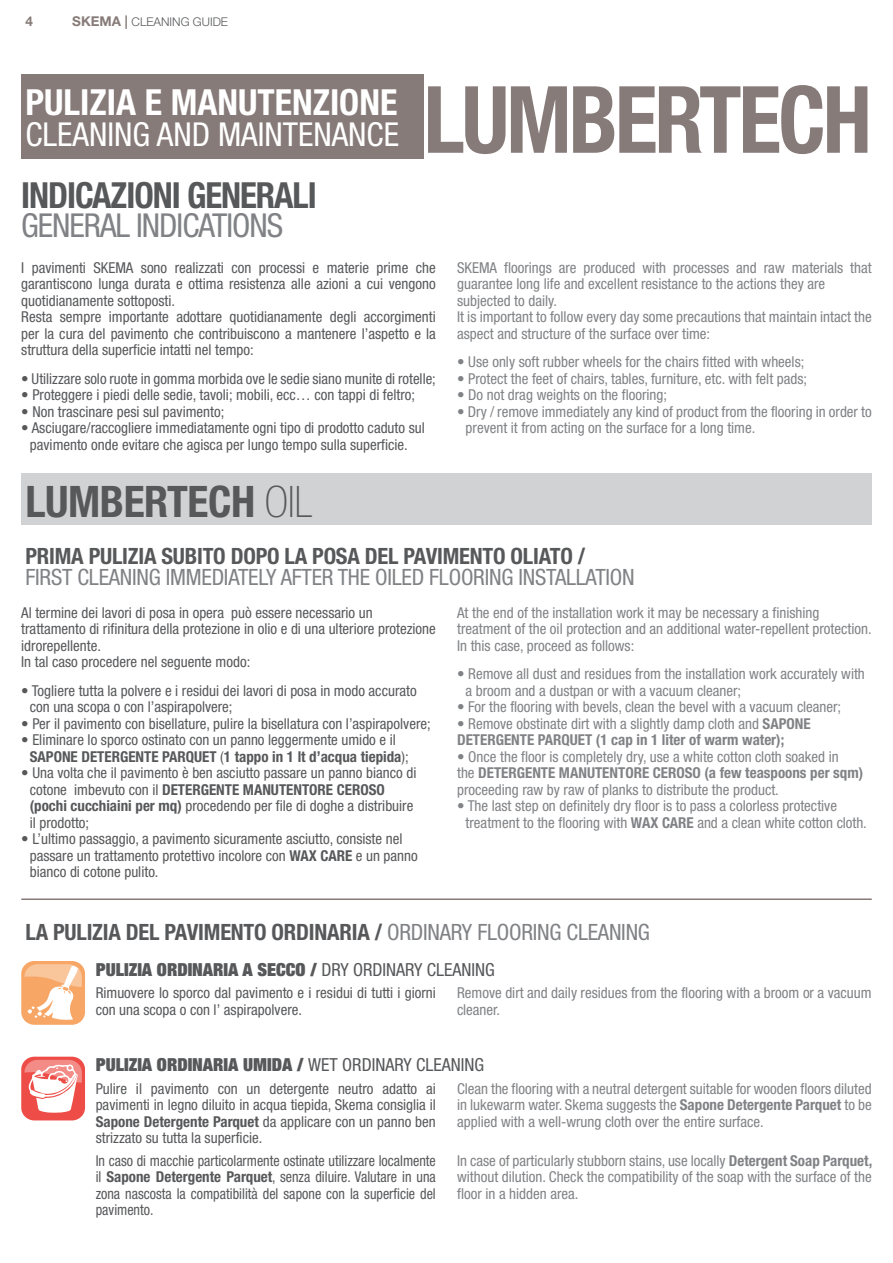
<style>
.page{position:relative;width:893px;height:1263px;background:#fff}
.page>*{position:absolute;margin:0;border:0;box-sizing:border-box;transform-origin:0 0}
.t1{font:700 condensed 93px "Helvetica Neue";letter-spacing:-.035em;color:#867b78;scale:.95 1}
.t2{font:700 condensed 43.5px "Helvetica Neue";letter-spacing:-.01em;color:#57585a}
.t3{font:700 condensed 36px "Helvetica Neue";color:#fff}
.t4{font:700 condensed 36px "Helvetica Neue";letter-spacing:-.03em;color:#57585a}
.t5{font:condensed 33px "Helvetica Neue";color:#fff}
.t6{font:condensed 33px "Helvetica Neue";letter-spacing:-.03em;color:#808285}
.t7{font:700 condensed 22.5px "Helvetica Neue";letter-spacing:-.01em;color:#57585a}
.t8{font:condensed 22.5px "Helvetica Neue";letter-spacing:-.01em;color:#808285}
.t9{font:900 expanded 18px "Helvetica Neue";color:#57585a}
.t10{font:condensed 15px/16.5px "Helvetica Neue";color:#57585a;text-align:justify}
.t11{font:condensed 15px/16.5px "Helvetica Neue";color:#808285}
.t12{font:condensed 15px/16.5px "Helvetica Neue";color:#57585a;text-align:justify;scale:.94 1}
.t13{font:700 condensed 15px "Helvetica Neue";color:#57585a}
.t14{font:700 condensed 15px/16.5px "Helvetica Neue";color:#808285}
.t15{font:700 13.5px "Helvetica Neue LT Std";color:#867b78}
.t16{font:300 12px "Helvetica Neue LT Std";color:#57585a}
.s1{font-weight:700;font-size:13.5px;color:#867b78}
.s2{font-weight:100}
.s3{font-weight:400}
.s4{font-weight:700}
.s5{font-weight:400;color:#808285}
.s6{font-weight:400;font-stretch:condensed}
</style>
<div class="page">
<div style="left:21px;top:74px;width:403px;height:85px;background:#867b78"></div>
<div style="left:21px;top:474px;width:851px;height:51px;background:#d1d2d4"></div>
<div style="left:21px;top:961px;width:64px;height:64px;background:#f7a666;border-radius:13px"></div>
<svg style="left:24px;top:964px;width:58px;height:56px"></svg>
<div style="left:21px;top:1057px;width:64px;height:63px;background:#ed4d46;border-radius:13px"></div>
<svg style="left:24px;top:1060px;width:58px;height:53px"></svg>
<hr style="left:21px;top:898px;width:851px;height:2px;background:#867b78">
<p class="t15" style="left:26px;top:12px;width:9px">4</p>
<p class="t16" style="left:72px;top:14px;width:157px"><span class="s1">SKEMA |</span> CLEANING GUIDE</p>
<p class="t3" style="left:26px;top:80px;width:373px">PULIZIA E MANUTENZIONE</p>
<p class="t5" style="left:26px;top:116px;width:375px">CLEANING AND MAINTENANCE</p>
<p class="t1" style="left:424px;top:63px;width:473px">LUMBERTECH</p>
<p class="t4" style="left:21px;top:173px;width:297px">INDICAZIONI GENERALI</p>
<p class="t6" style="left:21px;top:206px;width:264px">GENERAL INDICATIONS</p>
<p class="t10" style="left:21px;top:259px;width:416px">I pavimenti SKEMA sono realizzati con processi e materie prime che garantiscono lunga durata e ottima resistenza alle azioni a cui vengono quotidianamente sottoposti.</p>
<p class="t10" style="left:21px;top:308px;width:416px">Resta sempre importante adottare quotidianamente degli accorgimenti per la cura del pavimento che contribuiscono a mantenere l’aspetto e la struttura della superficie intatti nel tempo:</p>
<p class="t10" style="left:21px;top:370px;width:416px">• Utilizzare solo ruote in gomma morbida ove le sedie siano munite di rotelle;</p>
<p class="t10" style="left:21px;top:386px;width:395px">• Proteggere i piedi delle sedie, tavoli; mobili, ecc… con tappi di feltro;</p>
<p class="t10" style="left:21px;top:403px;width:205px">• Non trascinare pesi sul pavimento;</p>
<p class="t10" style="left:21px;top:419px;width:405px">• Asciugare/raccogliere immediatamente ogni tipo di prodotto caduto sul</p>
<p class="t10" style="left:30px;top:436px;width:380px">pavimento onde evitare che agisca per lungo tempo sulla superficie.</p>
<p class="t2" style="left:26px;top:475px;width:289px">LUMBERTECH <span class="s2">OIL</span></p>
<p class="t11" style="left:457px;top:259px;width:416px">SKEMA floorings are produced with processes and raw materials that guarantee long life and excellent resistance to the actions they are</p>
<p class="t11" style="left:457px;top:292px;width:101px">subjected to daily.</p>
<p class="t11" style="left:457px;top:308px;width:416px">It is important to follow every day some precautions that maintain intact the aspect and structure of the surface over time:</p>
<p class="t11" style="left:457px;top:353px;width:349px">• Use only soft rubber wheels for the chairs fitted with wheels;</p>
<p class="t11" style="left:457px;top:370px;width:351px">• Protect the feet of chairs, tables, furniture, etc. with felt pads;</p>
<p class="t11" style="left:457px;top:386px;width:211px">• Do not drag weights on the flooring;</p>
<p class="t11" style="left:457px;top:403px;width:416px">• Dry / remove immediately any kind of product from the flooring in order to</p>
<p class="t11" style="left:466px;top:419px;width:291px">prevent it from acting on the surface for a long time.</p>
<p class="t7" style="left:26px;top:542px;width:561px">PRIMA PULIZIA SUBITO DOPO LA POSA DEL PAVIMENTO OLIATO /</p>
<p class="t8" style="left:26px;top:564px;width:611px">FIRST CLEANING IMMEDIATELY AFTER THE OILED FLOORING INSTALLATION</p>
<p class="t10" style="left:21px;top:604px;width:416px;text-align:left">Al termine dei lavori di posa in opera può essere necessario un trattamento di rifinitura della protezione in olio e di una ulteriore protezione idrorepellente.</p>
<p class="t10" style="left:21px;top:654px;width:230px">In tal caso procedere nel seguente modo:</p>
<p class="t10" style="left:21px;top:682px;width:397px">• Togliere tutta la polvere e i residui dei lavori di posa in modo accurato</p>
<p class="t10" style="left:30px;top:699px;width:204px">con una scopa o con l’aspirapolvere;</p>
<p class="t10" style="left:21px;top:715px;width:411px">• Per il pavimento con bisellature, pulire la bisellatura con l’aspirapolvere;</p>
<p class="t10" style="left:21px;top:732px;width:376px">• Eliminare lo sporco ostinato con un panno leggermente umido e il</p>
<p class="t13" style="left:30px;top:747px;width:380px">SAPONE DETERGENTE PARQUET <span class="s3">(</span>1 tappo in 1 lt d’acqua tiepida<span class="s3">);</span></p>
<p class="t10" style="left:21px;top:765px;width:397px">• Una volta che il pavimento è ben asciutto passare un panno bianco di</p>
<p class="t13" style="left:30px;top:780px;width:357px"><span class="s3">cotone imbevuto con il</span> DETERGENTE MANUTENTORE CEROSO</p>
<p class="t10" style="left:30px;top:798px;width:385px"><span class="s4">(pochi cucchiaini per mq)</span> procedendo per file di doghe a distribuire</p>
<p class="t10" style="left:30px;top:814px;width:61px">il prodotto;</p>
<p class="t10" style="left:21px;top:831px;width:383px">• L’ultimo passaggio, a pavimento sicuramente asciutto, consiste nel</p>
<p class="t10" style="left:30px;top:847px;width:389px">passare un trattamento protettivo incolore con <span class="s4">WAX CARE</span> e un panno</p>
<p class="t10" style="left:30px;top:864px;width:130px">bianco di cotone pulito.</p>
<p class="t11" style="left:457px;top:604px;width:416px">At the end of the installation work it may be necessary a finishing treatment of the oil protection and an additional water-repellent protection.</p>
<p class="t11" style="left:457px;top:637px;width:179px">In this case, proceed as follows:</p>
<p class="t11" style="left:457px;top:666px;width:409px">• Remove all dust and residues from the installation work accurately with</p>
<p class="t11" style="left:466px;top:682px;width:277px">a broom and a dustpan or with a vacuum cleaner;</p>
<p class="t11" style="left:457px;top:699px;width:386px">• For the flooring with bevels, clean the bevel with a vacuum cleaner;</p>
<p class="t14" style="left:457px;top:715px;width:355px"><span class="s3">• Remove obstinate dirt with a slightly damp cloth and</span> SAPONE<br>DETERGENTE PARQUET (1 cap in 1 liter of warm water);</p>
<p class="t11" style="left:457px;top:748px;width:383px">• Once the floor is completely dry, use a white cotton cloth soaked in</p>
<p class="t11" style="left:457px;top:765px;width:408px">the <span class="s4">DETERGENTE MANUTENTORE CEROSO (a few teaspoons per sqm) </span>proceeding raw by raw of planks to distribute the product.</p>
<p class="t11" style="left:457px;top:798px;width:381px">• The last step on definitely dry floor is to pass a colorless protective</p>
<p class="t11" style="left:466px;top:814px;width:403px">treatment to the flooring with <span class="s4">WAX CARE</span> and a clean white cotton cloth.</p>
<p class="t7" style="left:26px;top:918px;width:626px">LA PULIZIA DEL PAVIMENTO ORDINARIA / <span class="s5">ORDINARY FLOORING CLEANING</span></p>
<p class="t9" style="left:96px;top:957px;width:401px">PULIZIA ORDINARIA A SECCO / <span class="s6">DRY ORDINARY CLEANING</span></p>
<p class="t11" style="left:457px;top:984px;width:416px">Remove dirt and daily residues from the flooring with a broom or a vacuum cleaner.</p>
<p class="t10" style="left:96px;top:984px;width:342px">Rimuovere lo sporco dal pavimento e i residui di tutti i giorni con una scopa o con l’ aspirapolvere.</p>
<p class="t9" style="left:96px;top:1053px;width:390px">PULIZIA ORDINARIA UMIDA / <span class="s6">WET ORDINARY CLEANING</span></p>
<p class="t10" style="left:96px;top:1080px;width:342px">Pulire il pavimento con un detergente neutro adatto ai pavimenti in legno diluito in acqua tiepida, Skema consiglia il <span class="s4">Sapone Detergente Parquet</span> da applicare con un panno ben strizzato su tutta la superficie.</p>
<p class="t11" style="left:457px;top:1080px;width:416px;text-align:justify">Clean the flooring with a neutral detergent suitable for wooden floors diluted in lukewarm water. Skema suggests the <span class="s4">Sapone Detergente Parquet</span> to be applied with a well-wrung cloth over the entire surface.</p>
<p class="t12" style="left:96px;top:1152px;width:363px">In caso di macchie particolarmente ostinate utilizzare localmente il <span class="s4">Sapone Detergente Parquet</span>, senza diluire. Valutare in una zona nascosta la compatibilità del sapone con la superficie del pavimento.</p>
<p class="t11" style="left:457px;top:1152px;width:417px;text-align:justify">In case of particularly stubborn stains, use locally <span class="s4">Detergent Soap Parquet, </span>without dilution. Check the compatibility of the soap with the surface of the floor in a hidden area.</p>
</div>
